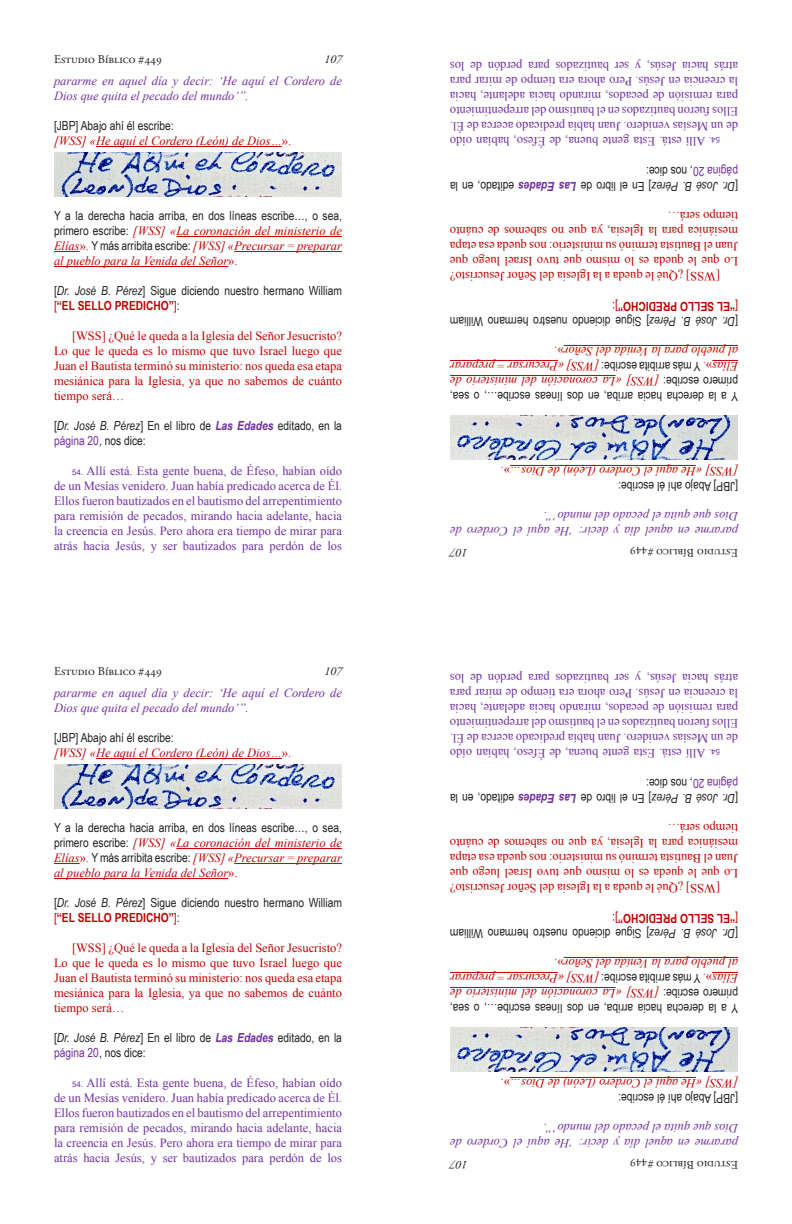
<style>
.page{position:relative;width:792px;height:1224px;background:#fff}
.page>*{position:absolute;margin:0;border:0;box-sizing:border-box;transform-origin:0 0}
.t1{font:12.5px/15px "Times New Roman";color:#7030a0;text-align:justify}
.t2{font:12.5px/15px "Arial Narrow";color:#231f20}
.t3{font:12.5px/15px "Times New Roman";color:#c00000;text-align:justify}
.t4{font:italic 12.5px/15px "Times New Roman";color:#c00000;text-align:justify}
.t5{font:italic 12.5px/15px "Times New Roman";color:#7030a0}
.t6{font:12px "Adobe Garamond Pro";color:#231f20}
.t7{font:italic 12px "Adobe Garamond Pro";color:#231f20}
.t8{font:8px "Helvetica";color:#7030a0}
.s1{font-style:normal}
.s2{font-family:"Arial Narrow";font-style:normal;color:#231f20}
.s3{font-style:italic}
.s4{color:#c00000}
.s5{font-weight:700;color:#c00000}
.s6{font-weight:700;font-style:italic;color:#7030a0}
.s7{color:#7030a0}
.s8{font-family:"Helvetica";font-size:8px}
</style>
<div class="page">
<hr style="left:96px;top:146px;width:186px;height:1px;background:#c00000">
<hr style="left:176px;top:236px;width:166px;height:1px;background:#c00000">
<svg style="left:54px;top:251px;width:26px;height:1px"></svg>
<hr style="left:234px;top:251px;width:108px;height:1px;background:#c00000">
<hr style="left:54px;top:266px;width:174px;height:1px;background:#c00000">
<img style="left:54px;top:152px;width:288px;height:45px">
<hr style="left:510px;top:465px;width:186px;height:1px;background:#c00000">
<hr style="left:450px;top:375px;width:166px;height:1px;background:#c00000">
<svg style="left:712px;top:360px;width:26px;height:1px"></svg>
<hr style="left:450px;top:360px;width:108px;height:1px;background:#c00000">
<hr style="left:564px;top:345px;width:174px;height:1px;background:#c00000">
<img style="left:450px;top:415px;width:288px;height:45px">
<hr style="left:96px;top:758px;width:186px;height:1px;background:#c00000">
<hr style="left:176px;top:848px;width:166px;height:1px;background:#c00000">
<svg style="left:54px;top:863px;width:26px;height:1px"></svg>
<hr style="left:234px;top:863px;width:108px;height:1px;background:#c00000">
<hr style="left:54px;top:878px;width:174px;height:1px;background:#c00000">
<img style="left:54px;top:764px;width:288px;height:45px">
<hr style="left:510px;top:1077px;width:186px;height:1px;background:#c00000">
<hr style="left:450px;top:987px;width:166px;height:1px;background:#c00000">
<svg style="left:712px;top:972px;width:26px;height:1px"></svg>
<hr style="left:450px;top:972px;width:108px;height:1px;background:#c00000">
<hr style="left:564px;top:957px;width:174px;height:1px;background:#c00000">
<img style="left:450px;top:1027px;width:288px;height:45px">
<p class="t6" style="left:54px;top:52px;width:110px">Estudio Bíblico #449</p>
<p class="t7" style="left:324px;top:52px;width:19px">107</p>
<p class="t5" style="left:54px;top:73px;width:289px">pararme en aquel día y decir: ‘He aquí el Cordero de<br>Dios que quita el pecado del mundo’”.</p>
<p class="t2" style="left:54px;top:118px;width:121px">[JBP] Abajo ahí él escribe:</p>
<p class="t4" style="left:54px;top:133px;width:239px">[WSS] «He aquí el Cordero (León) de Dios…<span class="s1">».</span></p>
<p class="t2" style="left:54px;top:208px;width:290px">Y a la derecha hacia arriba, en dos líneas escribe…, o sea,</p>
<p class="t4" style="left:54px;top:223px;width:290px"><span class="s2">primero escribe:</span> [WSS] «La coronación del ministerio de Elías<span class="s1">».</span> <span class="s2">Y más arribita escribe:</span> [WSS] «Precursar = preparar al pueblo para la Venida del Señor<span class="s1">».</span></p>
<p class="t2" style="left:54px;top:283px;width:289px">[<span class="s3">Dr. José B. Pérez</span>] Sigue diciendo nuestro hermano William <span class="s4">[</span><span class="s5">“EL SELLO PREDICHO”</span><span class="s4">]</span>:</p>
<p class="t3" style="left:54px;top:328px;width:290px;text-indent:18px">[WSS] ¿Qué le queda a la Iglesia del Señor Jesucristo?<br>Lo que le queda es lo mismo que tuvo Israel luego que Juan el Bautista terminó su ministerio: nos queda esa etapa mesiánica para la Iglesia, ya que no sabemos de cuánto tiempo será…</p>
<p class="t2" style="left:54px;top:418px;width:289px">[<span class="s3">Dr. José B. Pérez</span>] En el libro de <span class="s6">Las Edades</span> editado, en la <span class="s7">página 20</span>, nos dice:</p>
<p class="t1" style="left:54px;top:463px;width:290px;text-indent:18px"><span class="s8">54.</span> Allí está. Esta gente buena, de Éfeso, habían oído de un Mesías venidero. Juan había predicado acerca de Él.<br>Ellos fueron bautizados en el bautismo del arrepentimiento para remisión de pecados, mirando hacia adelante, hacia la creencia en Jesús. Pero ahora era tiempo de mirar para atrás hacia Jesús, y ser bautizados para perdón de los</p>
<p class="t6" style="left:54px;top:664px;width:110px">Estudio Bíblico #449</p>
<p class="t7" style="left:324px;top:664px;width:19px">107</p>
<p class="t5" style="left:54px;top:685px;width:289px">pararme en aquel día y decir: ‘He aquí el Cordero de<br>Dios que quita el pecado del mundo’”.</p>
<p class="t2" style="left:54px;top:730px;width:121px">[JBP] Abajo ahí él escribe:</p>
<p class="t4" style="left:54px;top:745px;width:239px">[WSS] «He aquí el Cordero (León) de Dios…<span class="s1">».</span></p>
<p class="t2" style="left:54px;top:820px;width:290px">Y a la derecha hacia arriba, en dos líneas escribe…, o sea,</p>
<p class="t4" style="left:54px;top:835px;width:290px"><span class="s2">primero escribe:</span> [WSS] «La coronación del ministerio de Elías<span class="s1">».</span> <span class="s2">Y más arribita escribe:</span> [WSS] «Precursar = preparar al pueblo para la Venida del Señor<span class="s1">».</span></p>
<p class="t2" style="left:54px;top:895px;width:289px">[<span class="s3">Dr. José B. Pérez</span>] Sigue diciendo nuestro hermano William <span class="s4">[</span><span class="s5">“EL SELLO PREDICHO”</span><span class="s4">]</span>:</p>
<p class="t3" style="left:54px;top:940px;width:290px;text-indent:18px">[WSS] ¿Qué le queda a la Iglesia del Señor Jesucristo?<br>Lo que le queda es lo mismo que tuvo Israel luego que Juan el Bautista terminó su ministerio: nos queda esa etapa mesiánica para la Iglesia, ya que no sabemos de cuánto tiempo será…</p>
<p class="t2" style="left:54px;top:1030px;width:289px">[<span class="s3">Dr. José B. Pérez</span>] En el libro de <span class="s6">Las Edades</span> editado, en la <span class="s7">página 20</span>, nos dice:</p>
<p class="t1" style="left:54px;top:1075px;width:290px;text-indent:18px"><span class="s8">54.</span> Allí está. Esta gente buena, de Éfeso, habían oído de un Mesías venidero. Juan había predicado acerca de Él.<br>Ellos fueron bautizados en el bautismo del arrepentimiento para remisión de pecados, mirando hacia adelante, hacia la creencia en Jesús. Pero ahora era tiempo de mirar para atrás hacia Jesús, y ser bautizados para perdón de los</p>
<p class="t1" style="left:738px;top:134px;width:290px;rotate:-180deg">de un Mesías venidero. Juan había predicado acerca de Él.<br>Ellos fueron bautizados en el bautismo del arrepentimiento para remisión de pecados, mirando hacia adelante, hacia la creencia en Jesús. Pero ahora era tiempo de mirar para atrás hacia Jesús, y ser bautizados para perdón de los</p>
<p class="t1" style="left:705px;top:149px;width:257px;rotate:-180deg">Allí está. Esta gente buena, de Éfeso, habían oído</p>
<p class="t8" style="left:720px;top:146px;width:13px;rotate:-180deg">54.</p>
<p class="t2" style="left:738px;top:194px;width:289px;rotate:-180deg">[<span class="s3">Dr. José B. Pérez</span>] En el libro de <span class="s6">Las Edades</span> editado, en la <span class="s7">página 20</span>, nos dice:</p>
<p class="t3" style="left:738px;top:284px;width:290px;text-indent:18px;rotate:-180deg">[WSS] ¿Qué le queda a la Iglesia del Señor Jesucristo?<br>Lo que le queda es lo mismo que tuvo Israel luego que Juan el Bautista terminó su ministerio: nos queda esa etapa mesiánica para la Iglesia, ya que no sabemos de cuánto tiempo será…</p>
<p class="t2" style="left:738px;top:329px;width:289px;rotate:-180deg">[<span class="s3">Dr. José B. Pérez</span>] Sigue diciendo nuestro hermano William <span class="s4">[</span><span class="s5">“EL SELLO PREDICHO”</span> :<span class="s4">]</span></p>
<p class="t4" style="left:738px;top:389px;width:290px;rotate:-180deg"><span class="s2">primero escribe:</span> [WSS] «La coronación del ministerio de Elías<span class="s1">».</span> <span class="s2">Y más arribita escribe:</span> [WSS] «Precursar = preparar al pueblo para la Venida del Señor<span class="s1">».</span></p>
<p class="t2" style="left:738px;top:404px;width:290px;rotate:-180deg">Y a la derecha hacia arriba, en dos líneas escribe…, o sea,</p>
<p class="t4" style="left:738px;top:479px;width:239px;rotate:-180deg">[WSS] «He aquí el Cordero (León) de Dios…<span class="s1">».</span></p>
<p class="t2" style="left:738px;top:494px;width:121px;rotate:-180deg">[JBP] Abajo ahí él escribe:</p>
<p class="t5" style="left:738px;top:539px;width:289px;rotate:-180deg">pararme en aquel día y decir: ‘He aquí el Cordero de<br>Dios que quita el pecado del mundo’”.</p>
<p class="t7" style="left:468px;top:560px;width:19px;rotate:-180deg">107</p>
<p class="t6" style="left:738px;top:560px;width:110px;rotate:-180deg">Estudio Bíblico #449</p>
<p class="t1" style="left:738px;top:746px;width:290px;rotate:-180deg">de un Mesías venidero. Juan había predicado acerca de Él.<br>Ellos fueron bautizados en el bautismo del arrepentimiento para remisión de pecados, mirando hacia adelante, hacia la creencia en Jesús. Pero ahora era tiempo de mirar para atrás hacia Jesús, y ser bautizados para perdón de los</p>
<p class="t1" style="left:705px;top:761px;width:257px;rotate:-180deg">Allí está. Esta gente buena, de Éfeso, habían oído</p>
<p class="t8" style="left:720px;top:758px;width:13px;rotate:-180deg">54.</p>
<p class="t2" style="left:738px;top:806px;width:289px;rotate:-180deg">[<span class="s3">Dr. José B. Pérez</span>] En el libro de <span class="s6">Las Edades</span> editado, en la <span class="s7">página 20</span>, nos dice:</p>
<p class="t3" style="left:738px;top:896px;width:290px;text-indent:18px;rotate:-180deg">[WSS] ¿Qué le queda a la Iglesia del Señor Jesucristo?<br>Lo que le queda es lo mismo que tuvo Israel luego que Juan el Bautista terminó su ministerio: nos queda esa etapa mesiánica para la Iglesia, ya que no sabemos de cuánto tiempo será…</p>
<p class="t2" style="left:738px;top:941px;width:289px;rotate:-180deg">[<span class="s3">Dr. José B. Pérez</span>] Sigue diciendo nuestro hermano William <span class="s4">[</span><span class="s5">“EL SELLO PREDICHO”</span> :<span class="s4">]</span></p>
<p class="t4" style="left:738px;top:1001px;width:290px;rotate:-180deg"><span class="s2">primero escribe:</span> [WSS] «La coronación del ministerio de Elías<span class="s1">».</span> <span class="s2">Y más arribita escribe:</span> [WSS] «Precursar = preparar al pueblo para la Venida del Señor<span class="s1">».</span></p>
<p class="t2" style="left:738px;top:1016px;width:290px;rotate:-180deg">Y a la derecha hacia arriba, en dos líneas escribe…, o sea,</p>
<p class="t4" style="left:738px;top:1091px;width:239px;rotate:-180deg">[WSS] «He aquí el Cordero (León) de Dios…<span class="s1">».</span></p>
<p class="t2" style="left:738px;top:1106px;width:121px;rotate:-180deg">[JBP] Abajo ahí él escribe:</p>
<p class="t5" style="left:738px;top:1151px;width:289px;rotate:-180deg">pararme en aquel día y decir: ‘He aquí el Cordero de<br>Dios que quita el pecado del mundo’”.</p>
<p class="t7" style="left:468px;top:1172px;width:19px;rotate:-180deg">107</p>
<p class="t6" style="left:738px;top:1172px;width:110px;rotate:-180deg">Estudio Bíblico #449</p>
</div>
